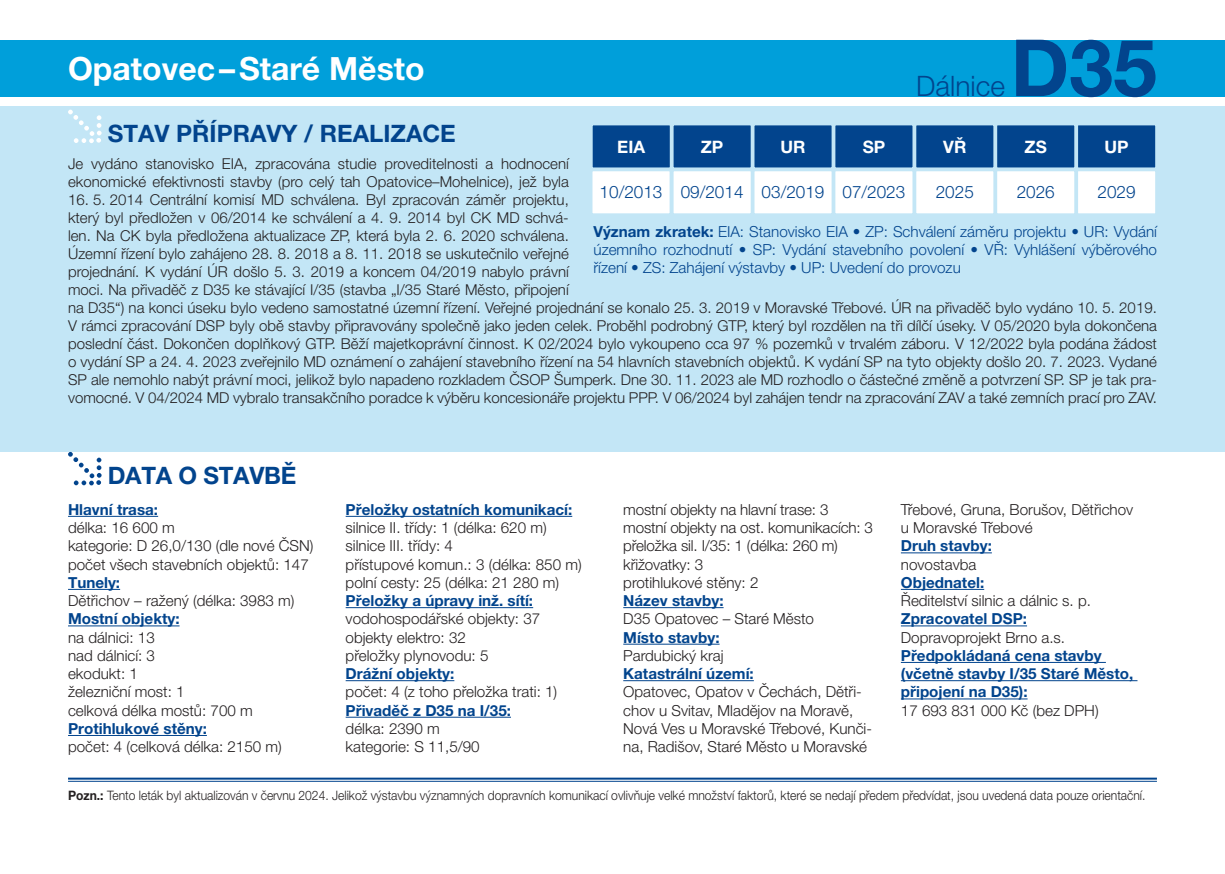
<style>
.page{position:relative;width:1225px;height:874px;background:#fff}
.page>*{position:absolute;margin:0;border:0;box-sizing:border-box;transform-origin:0 0}
.t1{font:700 78.8px "Helvetica Neue LT Pro";color:#02448d}
.t2{font:700 32px "Helvetica Neue LT Pro";color:#fff}
.t3{font:300 28.2px "Helvetica Neue LT Pro";color:#02448d}
.t4{font:700 24px "Helvetica Neue LT Pro";color:#02448d}
.t5{font:300 17.2px "Helvetica Neue LT Pro";color:#02448d}
.t6{font:700 17.2px "Helvetica Neue LT Pro";color:#fff}
.t7{font:300 15.2px/18.2px "Helvetica Neue LT Pro";color:#231f20}
.t8{font:700 15.2px/18.2px "Helvetica Neue LT Pro";color:#02448d}
.t9{font:300 15.2px/18.2px "Helvetica Neue LT Pro";color:#02448d;text-align:justify}
.t10{font:300 15px/18px "Helvetica Neue LT Pro";color:#231f20}
.t11{font:300 13px "Helvetica Neue LT Pro";color:#231f20;scale:.93 1}
.s1{font-weight:700}
</style>
<div class="page">
<div style="left:0;top:106px;width:1225px;height:346px;background:#c3e6f6"></div>
<svg style="left:68px;top:110px;width:34px;height:33px"></svg>
<div style="left:1077px;top:124px;width:79px;height:44px;background:#02448d"></div>
<div style="left:1076px;top:123px;width:81px;height:46px;border:2px solid #c3e6f6"></div>
<div style="left:915px;top:124px;width:79px;height:44px;background:#02448d"></div>
<div style="left:914px;top:123px;width:81px;height:46px;border:2px solid #c3e6f6"></div>
<div style="left:753px;top:124px;width:79px;height:44px;background:#02448d"></div>
<div style="left:752px;top:123px;width:81px;height:46px;border:2px solid #c3e6f6"></div>
<div style="left:996px;top:124px;width:79px;height:44px;background:#02448d"></div>
<div style="left:995px;top:123px;width:81px;height:46px;border:2px solid #c3e6f6"></div>
<div style="left:834px;top:124px;width:79px;height:44px;background:#02448d"></div>
<div style="left:833px;top:123px;width:81px;height:46px;border:2px solid #c3e6f6"></div>
<div style="left:672px;top:124px;width:79px;height:44px;background:#02448d"></div>
<div style="left:671px;top:123px;width:81px;height:46px;border:2px solid #c3e6f6"></div>
<div style="left:592px;top:124px;width:79px;height:44px;background:#02448d"></div>
<div style="left:591px;top:123px;width:80px;height:46px;border:2px solid #c3e6f6"></div>
<div style="left:1077px;top:170px;width:79px;height:44px;background:#fff"></div>
<div style="left:1076px;top:169px;width:81px;height:46px;border:2px solid #c3e6f6"></div>
<div style="left:915px;top:170px;width:79px;height:44px;background:#fff"></div>
<div style="left:914px;top:169px;width:81px;height:46px;border:2px solid #c3e6f6"></div>
<div style="left:753px;top:170px;width:79px;height:44px;background:#fff"></div>
<div style="left:752px;top:169px;width:81px;height:46px;border:2px solid #c3e6f6"></div>
<div style="left:996px;top:170px;width:79px;height:44px;background:#fff"></div>
<div style="left:995px;top:169px;width:81px;height:46px;border:2px solid #c3e6f6"></div>
<div style="left:834px;top:170px;width:79px;height:44px;background:#fff"></div>
<div style="left:833px;top:169px;width:81px;height:46px;border:2px solid #c3e6f6"></div>
<div style="left:672px;top:170px;width:79px;height:44px;background:#fff"></div>
<div style="left:671px;top:169px;width:81px;height:46px;border:2px solid #c3e6f6"></div>
<div style="left:591px;top:170px;width:79px;height:44px;background:#fff"></div>
<div style="left:590px;top:169px;width:81px;height:46px;border:2px solid #c3e6f6"></div>
<hr style="left:68px;top:777px;width:1089px;height:2px;background:#02448d">
<hr style="left:68px;top:780px;width:1089px;height:1px;background:#02448d">
<hr style="left:68px;top:515px;width:90px;height:1px;background:#02448d">
<hr style="left:68px;top:588px;width:52px;height:1px;background:#02448d">
<hr style="left:68px;top:625px;width:111px;height:1px;background:#02448d">
<hr style="left:68px;top:734px;width:139px;height:1px;background:#02448d">
<hr style="left:346px;top:515px;width:226px;height:1px;background:#02448d">
<hr style="left:346px;top:607px;width:187px;height:1px;background:#02448d">
<hr style="left:346px;top:680px;width:108px;height:1px;background:#02448d">
<hr style="left:346px;top:716px;width:165px;height:1px;background:#02448d">
<hr style="left:623px;top:607px;width:100px;height:1px;background:#02448d">
<hr style="left:623px;top:643px;width:96px;height:1px;background:#02448d">
<hr style="left:623px;top:680px;width:131px;height:1px;background:#02448d">
<hr style="left:901px;top:552px;width:91px;height:1px;background:#02448d">
<hr style="left:901px;top:588px;width:83px;height:1px;background:#02448d">
<hr style="left:901px;top:625px;width:126px;height:1px;background:#02448d">
<hr style="left:901px;top:661px;width:205px;height:1px;background:#02448d">
<hr style="left:901px;top:680px;width:236px;height:1px;background:#02448d">
<hr style="left:901px;top:698px;width:126px;height:1px;background:#02448d">
<div style="left:0;top:40px;width:1225px;height:56px;background:#009fda"></div>
<svg style="left:68px;top:452px;width:34px;height:33px"></svg>
<h2 class="t2" style="left:68px;top:48px;width:358px">Opatovec–Staré Město</h2>
<h3 class="t3" style="left:916px;top:69px;width:90px">Dálnice</h3>
<h1 class="t1" style="left:1010px;top:19px;width:148px">D35</h1>
<h3 class="t4" style="left:108px;top:119px;width:350px">STAV PŘÍPRAVY / REALIZACE</h3>
<p class="t6" style="left:617px;top:136px;width:29px">EIA</p>
<p class="t6" style="left:701px;top:136px;width:24px">ZP</p>
<p class="t6" style="left:780px;top:136px;width:27px">UR</p>
<p class="t6" style="left:862px;top:136px;width:24px">SP</p>
<p class="t6" style="left:943px;top:136px;width:25px">VŘ</p>
<p class="t6" style="left:1024px;top:136px;width:24px">ZS</p>
<p class="t6" style="left:1104px;top:136px;width:26px">UP</p>
<p class="t5" style="left:599px;top:182px;width:307px">10/2013 09/2014 03/2019 07/2023</p>
<p class="t5" style="left:935px;top:182px;width:40px">2025</p>
<p class="t5" style="left:1016px;top:182px;width:40px">2026</p>
<p class="t5" style="left:1097px;top:182px;width:40px">2029</p>
<p class="t10" style="left:68px;top:154px;width:502px">Je vydáno stanovisko EIA, zpracována studie proveditelnosti a hodnocení ekonomické efektivnosti stavby (pro celý tah Opatovice–Mohelnice), jež byla</p>
<p class="t10" style="left:68px;top:190px;width:1090px">16. 5. 2014 Centrální komisí MD schválena. Byl zpracován záměr projektu,<br>který byl předložen v 06/2014 ke schválení a 4. 9. 2014 byl CK MD schvá-<br>len. Na CK byla předložena aktualizace ZP, která byla 2. 6. 2020 schválena.<br>Územní řízení bylo zahájeno 28. 8. 2018 a 8. 11. 2018 se uskutečnilo veřejné<br>projednání. K vydání ÚR došlo 5. 3. 2019 a koncem 04/2019 nabylo právní<br>moci. Na přivaděč z D35 ke stávající I/35 (stavba „I/35 Staré Město, připojení<br>na D35“) na konci úseku bylo vedeno samostatné územní řízení. Veřejné projednání se konalo 25. 3. 2019 v Moravské Třebové. ÚR na přivaděč bylo vydáno 10. 5. 2019.<br>V rámci zpracování DSP byly obě stavby připravovány společně jako jeden celek. Proběhl podrobný GTP, který byl rozdělen na tři dílčí úseky. V 05/2020 byla dokončena poslední část. Dokončen doplňkový GTP. Běží majetkoprávní činnost. K 02/2024 bylo vykoupeno cca 97 % pozemků v trvalém záboru. V 12/2022 byla podána žádost o vydání SP a 24. 4. 2023 zveřejnilo MD oznámení o zahájení stavebního řízení na 54 hlavních stavebních objektů. K vydání SP na tyto objekty došlo 20. 7. 2023. Vydané SP ale nemohlo nabýt právní moci, jelikož bylo napadeno rozkladem ČSOP Šumperk. Dne 30. 11. 2023 ale MD rozhodlo o částečné změně a potvrzení SP. SP je tak pra&shy;vomocné. V 04/2024 MD vybralo transakčního poradce k výběru koncesionáře projektu PPP. V 06/2024 byl zahájen tendr na zpracování ZAV a také zemních prací pro ZAV.</p>
<p class="t9" style="left:593px;top:222px;width:565px"><span class="s1">Význam zkratek:</span> EIA: Stanovisko EIA • ZP: Schválení záměru projektu • UR: Vydání územního rozhodnutí • SP: Vydání stavebního povolení • VŘ: Vyhlášení výběrového řízení • ZS: Zahájení výstavby • UP: Uvedení do provozu</p>
<h3 class="t4" style="left:108px;top:460px;width:190px">DATA O STAVBĚ</h3>
<p class="t8" style="left:68px;top:499px;width:92px">Hlavní trasa:</p>
<p class="t7" style="left:68px;top:518px;width:247px">délka: 16 600 m<br>kategorie: D 26,0/130 (dle nové ČSN) počet všech stavebních objektů: 147</p>
<p class="t8" style="left:68px;top:572px;width:54px">Tunely:</p>
<p class="t7" style="left:68px;top:591px;width:228px">Dětřichov – ražený (délka: 3983 m)</p>
<p class="t8" style="left:68px;top:609px;width:113px">Mostní objekty:</p>
<p class="t7" style="left:68px;top:627px;width:186px">na dálnici: 13<br>nad dálnicí: 3<br>ekodukt: 1<br>železniční most: 1<br>celková délka mostů: 700 m</p>
<p class="t8" style="left:68px;top:718px;width:140px">Protihlukové stěny:</p>
<p class="t7" style="left:68px;top:737px;width:215px">počet: 4 (celková délka: 2150 m)</p>
<p class="t8" style="left:346px;top:499px;width:228px">Přeložky ostatních komunikací:</p>
<p class="t7" style="left:346px;top:518px;width:237px">silnice II. třídy: 1 (délka: 620 m) silnice III. třídy: 4<br>přístupové komun.: 3 (délka: 850 m) polní cesty: 25 (délka: 21 280 m)</p>
<p class="t8" style="left:346px;top:591px;width:189px">Přeložky a úpravy inž. sítí:</p>
<p class="t7" style="left:346px;top:609px;width:196px">vodohospodářské objekty: 37 objekty elektro: 32<br>přeložky plynovodu: 5</p>
<p class="t8" style="left:346px;top:664px;width:110px">Drážní objekty:</p>
<p class="t7" style="left:346px;top:682px;width:213px">počet: 4 (z toho přeložka trati: 1)</p>
<p class="t8" style="left:346px;top:700px;width:167px">Přivaděč z D35 na I/35:</p>
<p class="t7" style="left:346px;top:718px;width:136px">délka: 2390 m kategorie: S 11,5/90</p>
<p class="t7" style="left:623px;top:499px;width:251px">mostní objekty na hlavní trase: 3 mostní objekty na ost. komunikacích: 3 přeložka sil. I/35: 1 (délka: 260 m) křižovatky: 3<br>protihlukové stěny: 2</p>
<p class="t8" style="left:623px;top:591px;width:102px">Název stavby:</p>
<p class="t7" style="left:623px;top:609px;width:192px">D35 Opatovec – Staré Město</p>
<p class="t8" style="left:623px;top:627px;width:98px">Místo stavby:</p>
<p class="t7" style="left:623px;top:645px;width:102px">Pardubický kraj</p>
<p class="t8" style="left:623px;top:664px;width:132px">Katastrální území:</p>
<p class="t7" style="left:623px;top:682px;width:250px">Opatovec, Opatov v Čechách, Dětři&shy;chov u Svitav, Mladějov na Moravě, Nová Ves u Moravské Třebové, Kunči&shy;na, Radišov, Staré Město u Moravské</p>
<p class="t7" style="left:901px;top:499px;width:234px">Třebové, Gruna, Borušov, Dětřichov u Moravské Třebové</p>
<p class="t8" style="left:901px;top:536px;width:92px">Druh stavby:</p>
<p class="t7" style="left:901px;top:554px;width:77px">novostavba</p>
<p class="t8" style="left:901px;top:572px;width:85px">Objednatel:</p>
<p class="t7" style="left:901px;top:591px;width:192px">Ředitelství silnic a dálnic s. p.</p>
<p class="t8" style="left:901px;top:609px;width:128px">Zpracovatel DSP:</p>
<p class="t7" style="left:901px;top:627px;width:166px">Dopravoprojekt Brno a.s.</p>
<p class="t8" style="left:901px;top:645px;width:234px">Předpokládaná cena stavby (včetně stavby I/35 Staré Město, připojení na D35):</p>
<p class="t7" style="left:901px;top:700px;width:199px">17 693 831 000 Kč (bez DPH)</p>
<p class="t11" style="left:68px;top:786px;width:1160px"><span class="s1">Pozn.:</span> Tento leták byl aktualizován v červnu 2024. Jelikož výstavbu významných dopravních komunikací ovlivňuje velké množství faktorů, které se nedají předem předvídat, jsou uvedená data pouze orientační.</p>
</div>
